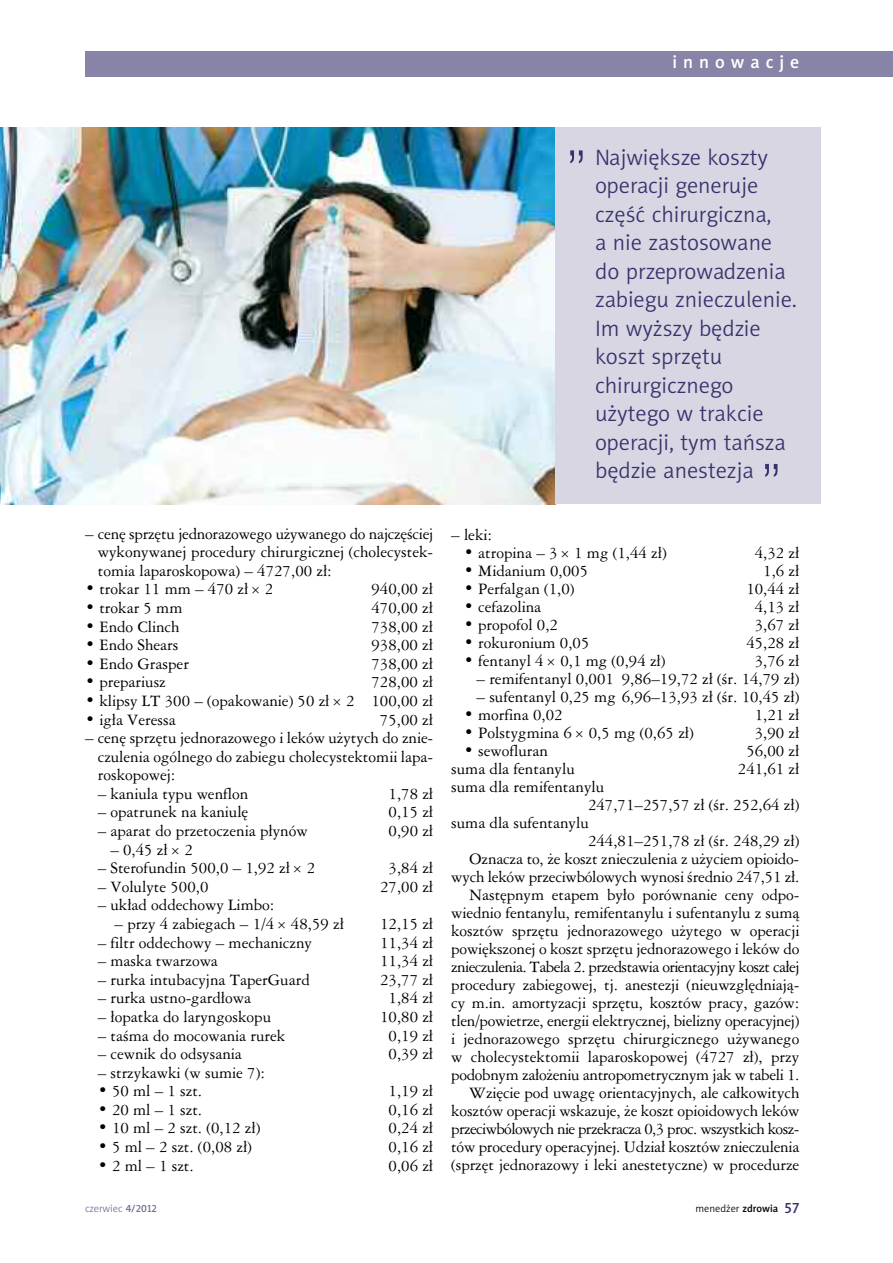
<style>
.page{position:relative;width:893px;height:1263px;background:#fff}
.page>*{position:absolute;margin:0;border:0;box-sizing:border-box;transform-origin:0 0}
.t1{font:52.5px "Swis 721 Lt PL";color:#36326d}
.t2{font:22.5px/28.5px "Naomi Sans EFNPS Light";color:#36326d}
.t3{font:18px "Naomi Sans EFNPS Medium";letter-spacing:.335em;color:#fff}
.t4{font:15px/18.6px "Ameri Garmnd PL";color:#000;text-align:justify}
.t5{font:15px "Ameri Garmnd PL";letter-spacing:-.04em;color:#000}
.t6{font:15px "Ameri Garmnd PL";letter-spacing:-.02em;color:#000}
.t7{font:10.5px "Naomi Sans EFNPS Light";color:#000}
.t8{font:10.5px "Naomi Sans EFNPS Light";color:#727099}
.s1{font-family:"Naomi Sans EFNPS Medium"}
.s2{font-family:"Naomi Sans EFNPS Medium";font-size:15px;color:#36326d}
</style>
<div class="page">
<div style="left:85px;top:51px;width:808px;height:26px;background:#8784a8"></div>
<img style="left:0;top:128px;width:555px;height:376px">
<div style="left:555px;top:128px;width:266px;height:376px;background:#d7d6e2"></div>
<p class="t3" style="left:672px;top:55px;width:129px">innowacje</p>
<p class="t4" style="left:98px;top:524px;width:337px;text-indent:-13px">– cenę sprzętu jednorazowego używanego do najczęściej wykonywanej procedury chirurgicznej (cholecystek&shy;tomia laparoskopowa) – 4727,00 zł:</p>
<p class="t4" style="left:85px;top:580px;width:190px">• trokar 11 mm – 470 zł 2</p>
<p class="t4" style="left:371px;top:580px;width:63px">940,00 zł</p>
<p class="t4" style="left:85px;top:598px;width:99px">• trokar 5 mm</p>
<p class="t4" style="left:371px;top:598px;width:63px">470,00 zł</p>
<p class="t4" style="left:85px;top:617px;width:96px">• Endo Clinch</p>
<p class="t4" style="left:371px;top:617px;width:63px">738,00 zł</p>
<p class="t4" style="left:85px;top:636px;width:95px">• Endo Shears</p>
<p class="t4" style="left:371px;top:636px;width:63px">938,00 zł</p>
<p class="t4" style="left:85px;top:654px;width:105px">• Endo Grasper</p>
<p class="t4" style="left:371px;top:654px;width:63px">738,00 zł</p>
<p class="t4" style="left:85px;top:673px;width:82px">• prepariusz</p>
<p class="t4" style="left:371px;top:673px;width:63px">728,00 zł</p>
<p class="t4" style="left:85px;top:691px;width:350px">• klipsy LT 300 – (opakowanie) 50 zł 2 100,00 zł</p>
<p class="t4" style="left:85px;top:710px;width:92px">• igła Veressa</p>
<p class="t4" style="left:380px;top:710px;width:55px">75,00 zł</p>
<p class="t4" style="left:98px;top:729px;width:337px;text-indent:-13px">– cenę sprzętu jednorazowego i leków użytych do znie&shy;czulenia ogólnego do zabiegu cholecystektomii lapa&shy;roskopowej:</p>
<p class="t4" style="left:98px;top:784px;width:152px">– kaniula typu wenflon</p>
<p class="t4" style="left:389px;top:784px;width:46px">1,78 zł</p>
<p class="t4" style="left:98px;top:803px;width:152px">– opatrunek na kaniulę</p>
<p class="t4" style="left:389px;top:803px;width:46px">0,15 zł</p>
<p class="t4" style="left:98px;top:821px;width:212px">– aparat do przetoczenia płynów</p>
<p class="t4" style="left:389px;top:821px;width:46px">0,90 zł</p>
<p class="t4" style="left:110px;top:840px;width:84px">– 0,45 zł 2</p>
<p class="t4" style="left:98px;top:859px;width:219px">– Sterofundin 500,0 – 1,92 zł 2</p>
<p class="t4" style="left:389px;top:859px;width:46px">3,84 zł</p>
<p class="t4" style="left:98px;top:877px;width:112px">– Volulyte 500,0</p>
<p class="t4" style="left:380px;top:877px;width:55px">27,00 zł</p>
<p class="t4" style="left:98px;top:896px;width:178px">– układ oddechowy Limbo:</p>
<p class="t4" style="left:115px;top:914px;width:231px">– przy 4 zabiegach – 1/4 48,59 zł</p>
<p class="t4" style="left:380px;top:914px;width:55px">12,15 zł</p>
<p class="t4" style="left:98px;top:933px;width:216px">– filtr oddechowy – mechaniczny</p>
<p class="t4" style="left:380px;top:933px;width:55px">11,34 zł</p>
<p class="t4" style="left:98px;top:952px;width:122px">– maska twarzowa</p>
<p class="t4" style="left:380px;top:952px;width:55px">11,34 zł</p>
<p class="t4" style="left:98px;top:970px;width:214px">– rurka intubacyjna TaperGuard</p>
<p class="t4" style="left:380px;top:970px;width:55px">23,77 zł</p>
<p class="t4" style="left:98px;top:989px;width:155px">– rurka ustno-gardłowa</p>
<p class="t4" style="left:389px;top:989px;width:46px">1,84 zł</p>
<p class="t4" style="left:98px;top:1007px;width:175px">– łopatka do laryngoskopu</p>
<p class="t4" style="left:380px;top:1007px;width:55px">10,80 zł</p>
<p class="t4" style="left:98px;top:1026px;width:189px">– taśma do mocowania rurek</p>
<p class="t4" style="left:389px;top:1026px;width:46px">0,19 zł</p>
<p class="t4" style="left:98px;top:1045px;width:146px">– cewnik do odsysania</p>
<p class="t4" style="left:389px;top:1045px;width:46px">0,39 zł</p>
<p class="t4" style="left:98px;top:1063px;width:169px">– strzykawki (w sumie 7):</p>
<p class="t4" style="left:98px;top:1082px;width:106px">• 50 ml – 1 szt.</p>
<p class="t4" style="left:389px;top:1082px;width:46px">1,19 zł</p>
<p class="t4" style="left:98px;top:1100px;width:106px">• 20 ml – 1 szt.</p>
<p class="t4" style="left:389px;top:1100px;width:46px">0,16 zł</p>
<p class="t4" style="left:98px;top:1119px;width:164px">• 10 ml – 2 szt. (0,12 zł)</p>
<p class="t4" style="left:389px;top:1119px;width:46px">0,24 zł</p>
<p class="t4" style="left:98px;top:1137px;width:156px">• 5 ml – 2 szt. (0,08 zł)</p>
<p class="t4" style="left:389px;top:1137px;width:46px">0,16 zł</p>
<p class="t4" style="left:98px;top:1156px;width:98px">•2ml–1szt.</p>
<p class="t4" style="left:389px;top:1156px;width:46px">0,06 zł</p>
<h1 class="t1" style="left:565px;top:142px;width:24px">”</h1>
<h2 class="t2" style="left:595px;top:145px;width:203px">Największe koszty operacji generuje część chirurgiczna,<br>a nie zastosowane do przeprowadzenia zabiegu znieczulenie.<br>Im wyższy będzie koszt sprzętu chirurgicznego użytego w trakcie operacji, tym tańsza będzie anestezja</h2>
<h1 class="t1" style="left:760px;top:456px;width:24px">”</h1>
<p class="t4" style="left:451px;top:526px;width:42px">– leki:</p>
<p class="t4" style="left:464px;top:544px;width:204px">• atropina – 3 1 mg (1,44 zł)</p>
<p class="t4" style="left:755px;top:544px;width:46px">4,32 zł</p>
<p class="t4" style="left:464px;top:562px;width:126px">• Midanium 0,005</p>
<p class="t4" style="left:763px;top:562px;width:38px">1,6 zł</p>
<p class="t4" style="left:464px;top:580px;width:112px">• Perfalgan (1,0)</p>
<p class="t4" style="left:746px;top:580px;width:55px">10,44 zł</p>
<p class="t4" style="left:464px;top:598px;width:79px">• cefazolina</p>
<p class="t4" style="left:755px;top:598px;width:46px">4,13 zł</p>
<p class="t4" style="left:464px;top:616px;width:96px">• propofol 0,2</p>
<p class="t4" style="left:755px;top:616px;width:46px">3,67 zł</p>
<p class="t4" style="left:464px;top:634px;width:127px">• rokuronium 0,05</p>
<p class="t4" style="left:746px;top:634px;width:55px">45,28 zł</p>
<p class="t4" style="left:464px;top:652px;width:203px">• fentanyl 4 0,1 mg (0,94 zł)</p>
<p class="t4" style="left:755px;top:652px;width:46px">3,76 zł</p>
<p class="t4" style="left:477px;top:670px;width:324px">– remifentanyl 0,001 9,86–19,72 zł (śr. 14,79 zł)</p>
<p class="t4" style="left:477px;top:688px;width:324px">– sufentanyl 0,25 mg 6,96–13,93 zł (śr. 10,45 zł)</p>
<p class="t4" style="left:464px;top:706px;width:100px">• morfina 0,02</p>
<p class="t4" style="left:755px;top:706px;width:46px">1,21 zł</p>
<p class="t4" style="left:464px;top:724px;width:231px">• Polstygmina 6 0,5 mg (0,65 zł)</p>
<p class="t4" style="left:755px;top:724px;width:46px">3,90 zł</p>
<p class="t4" style="left:464px;top:742px;width:86px">• sewofluran</p>
<p class="t4" style="left:746px;top:742px;width:55px">56,00 zł</p>
<p class="t4" style="left:451px;top:760px;width:125px">suma dla fentanylu</p>
<p class="t4" style="left:738px;top:760px;width:63px">241,61 zł</p>
<p class="t4" style="left:451px;top:778px;width:155px">suma dla remifentanylu</p>
<p class="t4" style="left:588px;top:796px;width:213px">247,71–257,57 zł (śr. 252,64 zł)</p>
<p class="t4" style="left:451px;top:814px;width:139px">suma dla sufentanylu</p>
<p class="t4" style="left:588px;top:832px;width:213px">244,81–251,78 zł (śr. 248,29 zł)</p>
<p class="t4" style="left:469px;top:850px;width:332px">Oznacza to, że koszt znieczulenia z użyciem opioido-</p>
<p class="t4" style="left:451px;top:868px;width:350px">wych leków przeciwbólowych wynosi średnio 247,51 zł.</p>
<p class="t4" style="left:469px;top:886px;width:332px">Następnym etapem było porównanie ceny odpo-</p>
<p class="t4" style="left:451px;top:904px;width:350px">wiednio fentanylu, remifentanylu i sufentanylu z sumą</p>
<p class="t4" style="left:451px;top:922px;width:350px">kosztów sprzętu jednorazowego użytego w operacji</p>
<p class="t4" style="left:451px;top:940px;width:350px">powiększonej o koszt sprzętu jednorazowego i leków do</p>
<p class="t5" style="left:451px;top:958px;width:350px">znieczulenia. Tabela 2. przedstawia orientacyjny koszt całej</p>
<p class="t4" style="left:451px;top:976px;width:350px">procedury zabiegowej, tj. anestezji (nieuwzględniają-</p>
<p class="t4" style="left:451px;top:994px;width:350px">cy m.in. amortyzacji sprzętu, kosztów pracy, gazów:</p>
<p class="t6" style="left:451px;top:1012px;width:350px">tlen/powietrze, energii elektrycznej, bielizny operacyjnej)</p>
<p class="t4" style="left:451px;top:1030px;width:350px">i jednorazowego sprzętu chirurgicznego używanego</p>
<p class="t4" style="left:451px;top:1048px;width:350px">w cholecystektomii laparoskopowej (4727 zł), przy</p>
<p class="t6" style="left:451px;top:1066px;width:350px">podobnym założeniu antropometrycznym jak w tabeli 1.</p>
<p class="t4" style="left:469px;top:1084px;width:332px">Wzięcie pod uwagę orientacyjnych, ale całkowitych</p>
<p class="t4" style="left:451px;top:1102px;width:350px">kosztów operacji wskazuje, że koszt opioidowych leków</p>
<p class="t5" style="left:451px;top:1120px;width:350px">przeciwbólowych nie przekracza 0,3 proc. wszystkich kosz-</p>
<p class="t4" style="left:451px;top:1138px;width:350px">tów procedury operacyjnej. Udział kosztów znieczulenia</p>
<p class="t4" style="left:451px;top:1156px;width:350px">(sprzęt jednorazowy i leki anestetyczne) w procedurze</p>
<p class="t8" style="left:85px;top:1204px;width:73px">czerwiec <span class="s1">4/2012</span></p>
<p class="t7" style="left:695px;top:1204px;width:105px">menedżer <span class="s1">zdrowia</span> <span class="s2">57</span></p>
</div>
